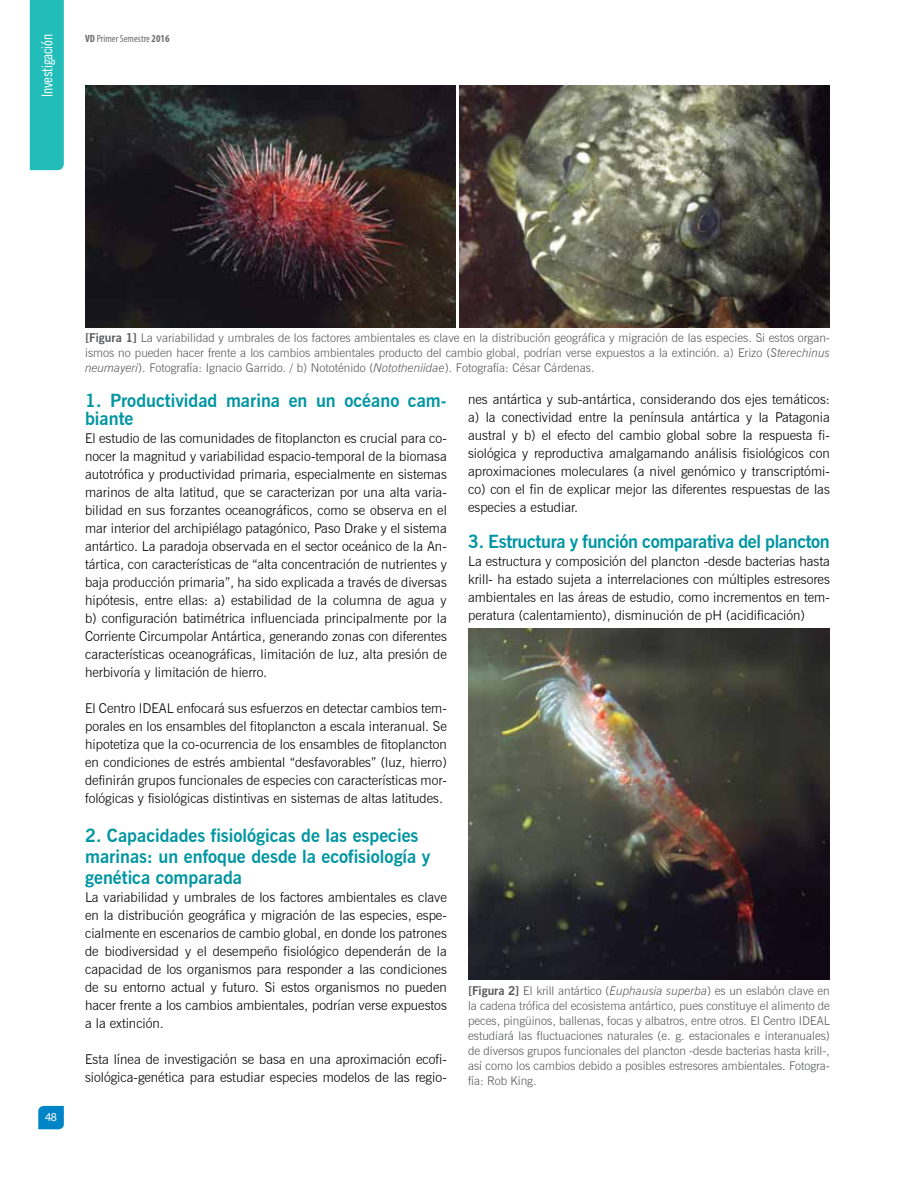
<style>
.page{position:relative;width:915px;height:1191px;background:#fff}
.page>*{position:absolute;margin:0;border:0;box-sizing:border-box;transform-origin:0 0}
.t1{font:700 18px/21px "News Gothic BT";color:#0096a2}
.t2{font:700 18px "News Gothic BT";letter-spacing:-.02em;color:#0096a2}
.t3{font:condensed 15px "News Gothic BT";letter-spacing:-.01em;color:#fff}
.t4{font:300 13.5px/18px "News Gothic BT";color:#000;text-align:justify}
.t5{font:300 12px/15px "News Gothic BT";color:#58595b;text-align:justify}
.t6{font:12px "Myriad Pro";color:#fff}
.t7{font:condensed 10.5px "Myriad Pro";color:#6d6e71}
.s1{font-weight:700}
.s2{font-style:italic}
</style>
<div class="page">
<svg style="left:38px;top:1106px;width:26px;height:23px"></svg>
<img style="left:459px;top:85px;width:370px;height:242px">
<img style="left:85px;top:85px;width:370px;height:242px">
<img style="left:468px;top:628px;width:361px;height:351px">
<div style="left:30px;top:0;width:34px;height:170px;background:#22bcb9"></div>
<p class="t3" style="left:38px;top:97px;width:65px;rotate:-90deg">Investigación</p>
<p class="t7" style="left:85px;top:32px;width:86px"><span class="s1">VD</span> Primer Semestre <span class="s1">2016</span></p>
<p class="t6" style="left:45px;top:1109px;width:14px">48</p>
<p class="t5" style="left:85px;top:330px;width:746px"><span class="s1">[Figura 1]</span> La variabilidad y umbrales de los factores ambientales es clave en la distribución geográfica y migración de las especies. Si estos organ&shy;ismos no pueden hacer frente a los cambios ambientales producto del cambio global, podrían verse expuestos a la extinción. a) Erizo (<span class="s2">Sterechinus neumayeri</span>). Fotografía: Ignacio Garrido. / b) Nototénido (<span class="s2">Nototheniidae</span>). Fotografía: César Cárdenas.</p>
<h1 class="t1" style="left:85px;top:391px;width:363px;line-height:18px">1. Productividad marina en un océano cam&shy;biante</h1>
<p class="t4" style="left:85px;top:429px;width:363px">El estudio de las comunidades de fitoplancton es crucial para co&shy;nocer la magnitud y variabilidad espacio-temporal de la biomasa autotrófica y productividad primaria, especialmente en sistemas marinos de alta latitud, que se caracterizan por una alta varia&shy;bilidad en sus forzantes oceanográficos, como se observa en el mar interior del archipiélago patagónico, Paso Drake y el sistema antártico. La paradoja observada en el sector oceánico de la An&shy;tártica, con características de “alta concentración de nutrientes y baja producción primaria”, ha sido explicada a través de diversas hipótesis, entre ellas: a) estabilidad de la columna de agua y b) configuración batimétrica influenciada principalmente por la Corriente Circumpolar Antártica, generando zonas con diferentes características oceanográficas, limitación de luz, alta presión de herbivoría y limitación de hierro.</p>
<p class="t4" style="left:85px;top:699px;width:363px">El Centro IDEAL enfocará sus esfuerzos en detectar cambios tem&shy;porales en los ensambles del fitoplancton a escala interanual. Se hipotetiza que la co-ocurrencia de los ensambles de fitoplancton en condiciones de estrés ambiental “desfavorables” (luz, hierro) definirán grupos funcionales de especies con características mor&shy;fológicas y fisiológicas distintivas en sistemas de altas latitudes.</p>
<h1 class="t1" style="left:85px;top:825px;width:347px">2. Capacidades fisiológicas de las especies marinas: un enfoque desde la ecofisiología y genética comparada</h1>
<p class="t4" style="left:85px;top:888px;width:363px">La variabilidad y umbrales de los factores ambientales es clave en la distribución geográfica y migración de las especies, espe&shy;cialmente en escenarios de cambio global, en donde los patrones de biodiversidad y el desempeño fisiológico dependerán de la capacidad de los organismos para responder a las condiciones de su entorno actual y futuro. Si estos organismos no pueden hacer frente a los cambios ambientales, podrían verse expuestos a la extinción.</p>
<p class="t4" style="left:85px;top:1050px;width:363px">Esta línea de investigación se basa en una aproximación ecofi&shy;siológica-genética para estudiar especies modelos de las regio-</p>
<p class="t4" style="left:468px;top:390px;width:363px">nes antártica y sub-antártica, considerando dos ejes temáticos: a) la conectividad entre la península antártica y la Patagonia austral y b) el efecto del cambio global sobre la respuesta fi&shy;siológica y reproductiva amalgamando análisis fisiológicos con aproximaciones moleculares (a nivel genómico y transcriptómi&shy;co) con el fin de explicar mejor las diferentes respuestas de las especies a estudiar.</p>
<h1 class="t2" style="left:468px;top:530px;width:363px">3. Estructura y función comparativa del plancton</h1>
<p class="t4" style="left:468px;top:552px;width:363px">La estructura y composición del plancton -desde bacterias hasta krill- ha estado sujeta a interrelaciones con múltiples estresores ambientales en las áreas de estudio, como incrementos en tem&shy;peratura (calentamiento), disminución de pH (acidificación)</p>
<p class="t5" style="left:468px;top:982px;width:363px"><span class="s1">[Figura 2]</span> El krill antártico (<span class="s2">Euphausia superba</span>) es un eslabón clave en la cadena trófica del ecosistema antártico, pues constituye el alimento de peces, pingüinos, ballenas, focas y albatros, entre otros. El Centro IDEAL estudiará las fluctuaciones naturales (e. g. estacionales e interanuales) de diversos grupos funcionales del plancton -desde bacterias hasta krill-, así como los cambios debido a posibles estresores ambientales. Fotogra&shy;fía: Rob King.</p>
</div>
